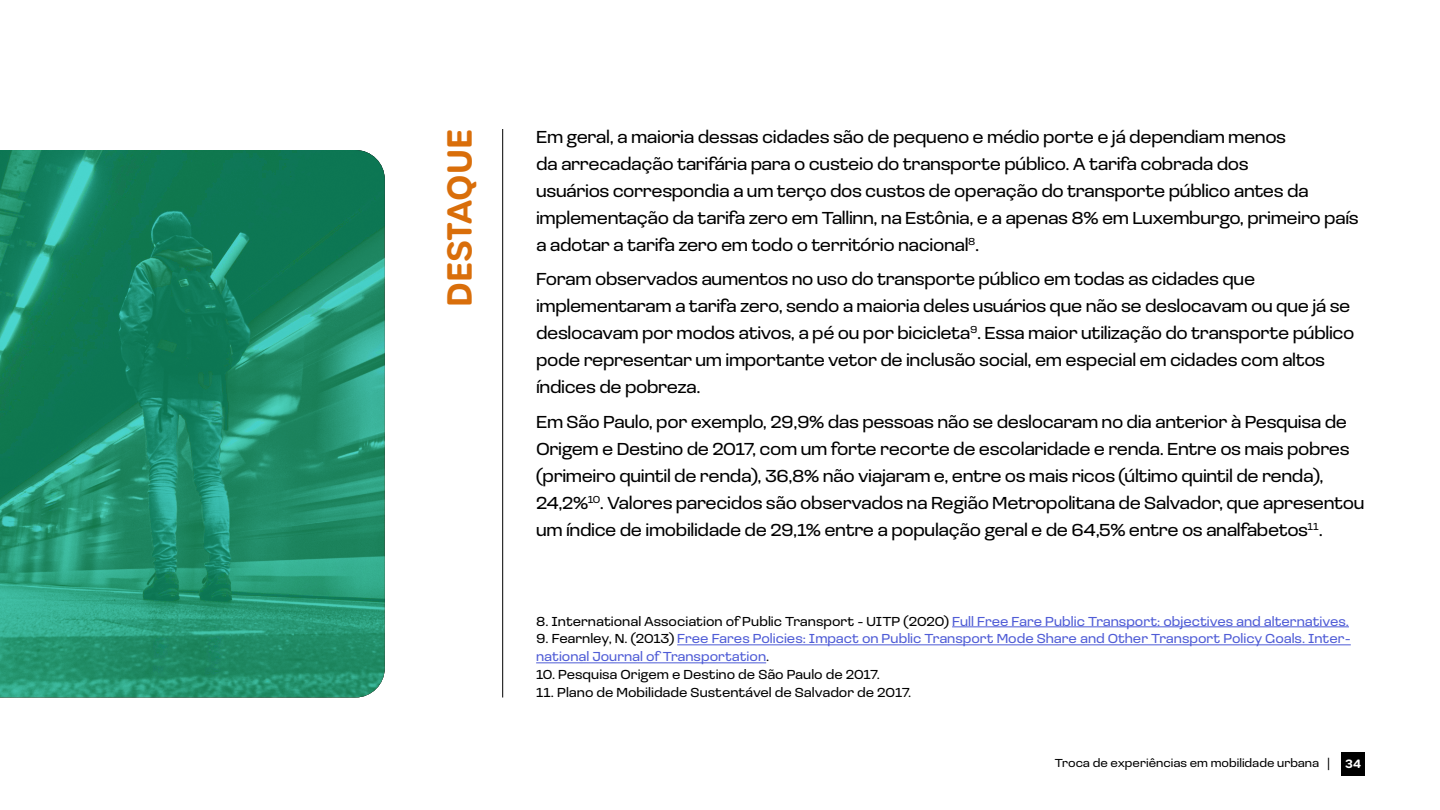
<style>
.page{position:relative;width:1440px;height:810px;background:#fff}
.page>*{position:absolute;margin:0;border:0;box-sizing:border-box;transform-origin:0 0}
.t1{font:600 33.75px "Urbane Rounded";letter-spacing:-.01em;color:#d96e0a}
.t2{font:18px/27px "Loos Wide";letter-spacing:-.02em;color:#000}
.t3{font:13.5px "Loos Wide";color:#000}
.t4{font:13.5px/18px "Loos Wide";color:#4f5cd6}
.t5{font:12px "Loos Wide";color:#000}
.s1{color:#4f5cd6}
.s2{color:#000}
.s3{font-family:"Urbane Rounded";font-weight:600;font-size:11.7px;color:#fff}
</style>
<div class="page">
<div style="left:1341px;top:752px;width:24px;height:24px;background:#000"></div>
<hr style="left:502px;top:129px;width:1px;height:569px;background:#000">
<hr style="left:952px;top:627px;width:397px;height:1px;background:#4f5cd6">
<hr style="left:677px;top:645px;width:674px;height:1px;background:#4f5cd6">
<hr style="left:536px;top:663px;width:230px;height:1px;background:#4f5cd6">
<svg style="left:0;top:150px;width:385px;height:548px;background:#1f8d6a"></svg>
<h1 class="t1" style="left:437px;top:307px;width:179px;rotate:-90deg">DESTAQUE</h1>
<p class="t2" style="left:536px;top:122px;width:824px">Em geral, a maioria dessas cidades são de pequeno e médio porte e já dependiam menos<br>da arrecadação tarifária para o custeio do transporte público. A tarifa cobrada dos<br>usuários correspondia a um terço dos custos de operação do transporte público antes da implementação da tarifa zero em Tallinn, na Estônia, e a apenas 8% em Luxemburgo, primeiro país a adotar a tarifa zero em todo o território nacional<sup>8</sup>.</p>
<p class="t2" style="left:536px;top:264px;width:820px">Foram observados aumentos no uso do transporte público em todas as cidades que implementaram a tarifa zero, sendo a maioria deles usuários que não se deslocavam ou que já se deslocavam por modos ativos, a pé ou por bicicleta<sup>9</sup>. Essa maior utilização do transporte público pode representar um importante vetor de inclusão social, em especial em cidades com altos índices de pobreza.</p>
<p class="t2" style="left:536px;top:407px;width:830px">Em São Paulo, por exemplo, 29,9% das pessoas não se deslocaram no dia anterior à Pesquisa de Origem e Destino de 2017, com um forte recorte de escolaridade e renda. Entre os mais pobres (primeiro quintil de renda), 36,8% não viajaram e, entre os mais ricos (último quintil de renda), 24,2%<sup>10</sup>. Valores parecidos são observados na Região Metropolitana de Salvador, que apresentou um índice de imobilidade de 29,1% entre a população geral e de 64,5% entre os analfabetos<sup>11</sup>.</p>
<p class="t3" style="left:536px;top:611px;width:814px">8. International Association of Public Transport - UITP (2020) <span class="s1">Full Free Fare Public Transport: objectives and alternatives.</span></p>
<p class="t4" style="left:536px;top:629px;width:816px"><span class="s2">9. Fearnley, N. (2013)</span> Free Fares Policies: Impact on Public Transport Mode Share and Other Transport Policy Goals. Inter&shy;national Journal of Transportation<span class="s2">.</span></p>
<p class="t3" style="left:536px;top:665px;width:345px">10. Pesquisa Origem e Destino de São Paulo de 2017.</p>
<p class="t3" style="left:536px;top:683px;width:377px">11. Plano de Mobilidade Sustentável de Salvador de 2017.</p>
<p class="t5" style="left:1055px;top:755px;width:308px">Troca de experiências em mobilidade urbana | <span class="s3">34</span></p>
</div>
